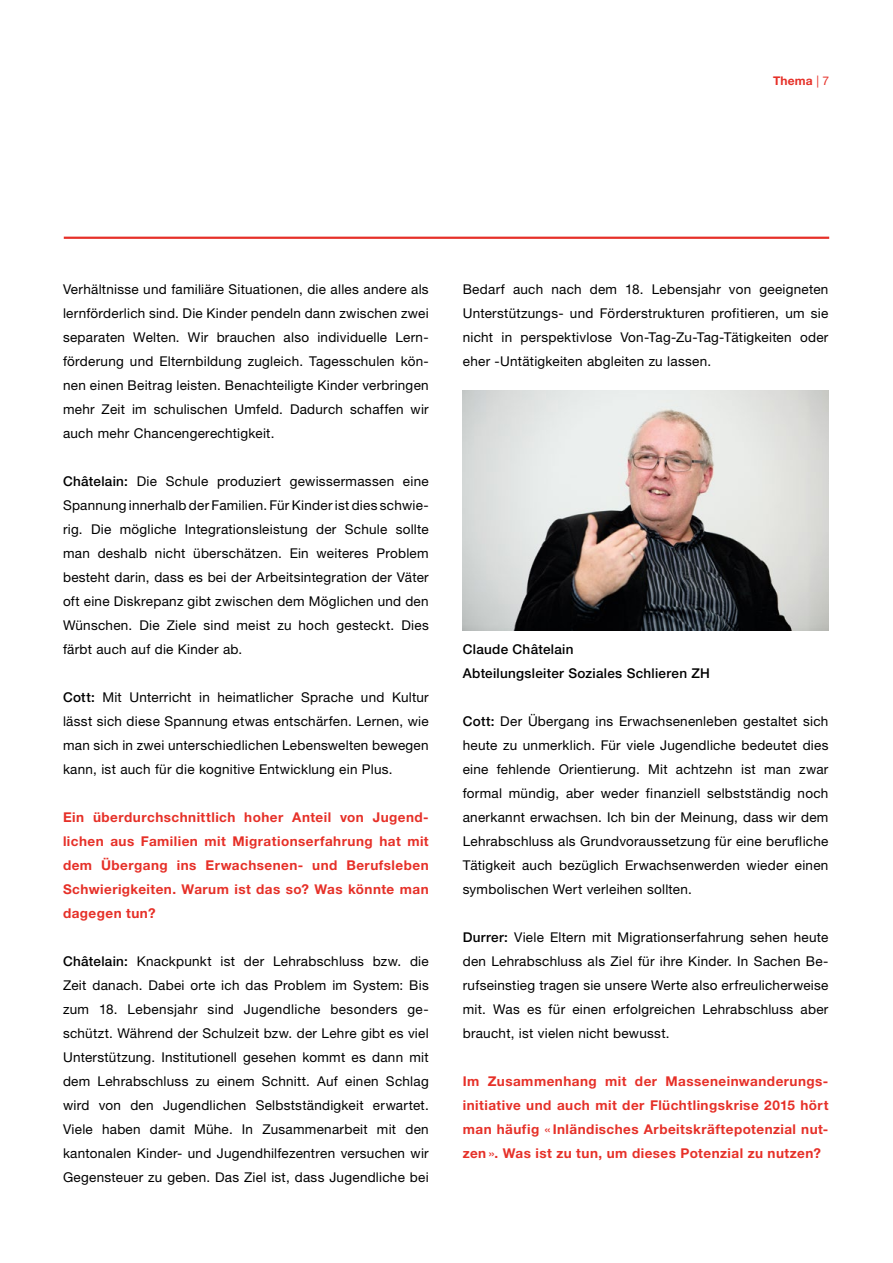
<style>
.page{position:relative;width:893px;height:1263px;background:#fff}
.page>*{position:absolute;margin:0;border:0;box-sizing:border-box;transform-origin:0 0}
.t1{font:13.5px/24px "Helvetica Neue LT Pro";letter-spacing:.02em;color:#000;text-align:justify}
.t2{font:700 13.5px/24px "Helvetica Neue LT Pro";letter-spacing:.035em;color:#e63028;text-align:justify}
.t3{font:500 13.5px/24px "Helvetica Neue LT Pro";letter-spacing:.02em;color:#000}
.t4{font:700 12px "Helvetica Neue LT Pro";letter-spacing:.015em;color:#e63028}
.s1{font-weight:400}
.s2{font-weight:500}
</style>
<div class="page">
<hr style="left:64px;top:237px;width:765px;height:2px;background:#e63028">
<img style="left:463px;top:390px;width:365px;height:240px">
<p class="t4" style="left:773px;top:73px;width:58px">Thema <span class="s1">| 7</span></p>
<p class="t1" style="left:63px;top:277px;width:367px">Verhältnisse und familiäre Situationen, die alles andere als lernförderlich sind. Die Kinder pendeln dann zwischen zwei separaten Welten. Wir brauchen also individuelle Lern&shy;förderung und Elternbildung zugleich. Tagesschulen kön&shy;nen einen Beitrag leisten. Benachteiligte Kinder verbringen mehr Zeit im schulischen Umfeld. Dadurch schaffen wir auch mehr Chancengerechtigkeit.</p>
<p class="t1" style="left:63px;top:469px;width:367px"><span class="s2">Châtelain:</span> Die Schule produziert gewissermassen eine Spannung innerhalb der Familien. Für Kinder ist dies schwie&shy;rig. Die mögliche Integrationsleistung der Schule sollte man deshalb nicht überschätzen. Ein weiteres Problem besteht darin, dass es bei der Arbeitsintegration der Väter oft eine Diskrepanz gibt zwischen dem Möglichen und den Wünschen. Die Ziele sind meist zu hoch gesteckt. Dies färbt auch auf die Kinder ab.</p>
<p class="t1" style="left:63px;top:685px;width:367px"><span class="s2">Cott:</span> Mit Unterricht in heimatlicher Sprache und Kultur lässt sich diese Spannung etwas entschärfen. Lernen, wie man sich in zwei unterschiedlichen Lebenswelten bewegen kann, ist auch für die kognitive Entwicklung ein Plus.</p>
<p class="t2" style="left:63px;top:805px;width:367px">Ein überdurchschnittlich hoher Anteil von Jugend&shy;lichen aus Familien mit Migrationserfahrung hat mit dem Übergang ins Erwachsenen- und Berufsleben Schwierigkeiten. Warum ist das so? Was könnte man dagegen tun?</p>
<p class="t1" style="left:63px;top:949px;width:367px"><span class="s2">Châtelain:</span> Knackpunkt ist der Lehrabschluss bzw. die Zeit danach. Dabei orte ich das Problem im System: Bis zum 18. Lebensjahr sind Jugendliche besonders ge&shy;schützt. Während der Schulzeit bzw. der Lehre gibt es viel Unterstützung. Institutionell gesehen kommt es dann mit dem Lehrabschluss zu einem Schnitt. Auf einen Schlag wird von den Jugendlichen Selbstständigkeit erwartet.<br>Viele haben damit Mühe. In Zusammenarbeit mit den kantonalen Kinder- und Jugendhilfezentren versuchen wir Gegensteuer zu geben. Das Ziel ist, dass Jugendliche bei</p>
<p class="t1" style="left:463px;top:277px;width:367px">Bedarf auch nach dem 18. Lebensjahr von geeigneten Unterstützungs- und Förderstrukturen profitieren, um sie nicht in perspektivlose Von-Tag-Zu-Tag-Tätigkeiten oder eher -Untätigkeiten abgleiten zu lassen.</p>
<p class="t3" style="left:463px;top:637px;width:249px">Claude Châtelain<br>Abteilungsleiter Soziales Schlieren ZH</p>
<p class="t1" style="left:463px;top:709px;width:367px"><span class="s2">Cott:</span> Der Übergang ins Erwachsenenleben gestaltet sich heute zu unmerklich. Für viele Jugendliche bedeutet dies eine fehlende Orientierung. Mit achtzehn ist man zwar formal mündig, aber weder finanziell selbstständig noch anerkannt erwachsen. Ich bin der Meinung, dass wir dem Lehrabschluss als Grundvoraussetzung für eine berufliche Tätigkeit auch bezüglich Erwachsenwerden wieder einen symbolischen Wert verleihen sollten.</p>
<p class="t1" style="left:463px;top:925px;width:367px"><span class="s2">Durrer:</span> Viele Eltern mit Migrationserfahrung sehen heute den Lehrabschluss als Ziel für ihre Kinder. In Sachen Be&shy;rufseinstieg tragen sie unsere Werte also erfreulicherweise mit. Was es für einen erfolgreichen Lehrabschluss aber braucht, ist vielen nicht bewusst.</p>
<p class="t2" style="left:463px;top:1069px;width:367px">Im Zusammenhang mit der Masseneinwanderungs&shy;initiative und auch mit der Flüchtlingskrise 2015 hört man häufig <span class="s1">«</span> Inländisches Arbeitskräftepotenzial nut&shy;zen <span class="s1">»</span>. Was ist zu tun, um dieses Potenzial zu nutzen?</p>
</div>
